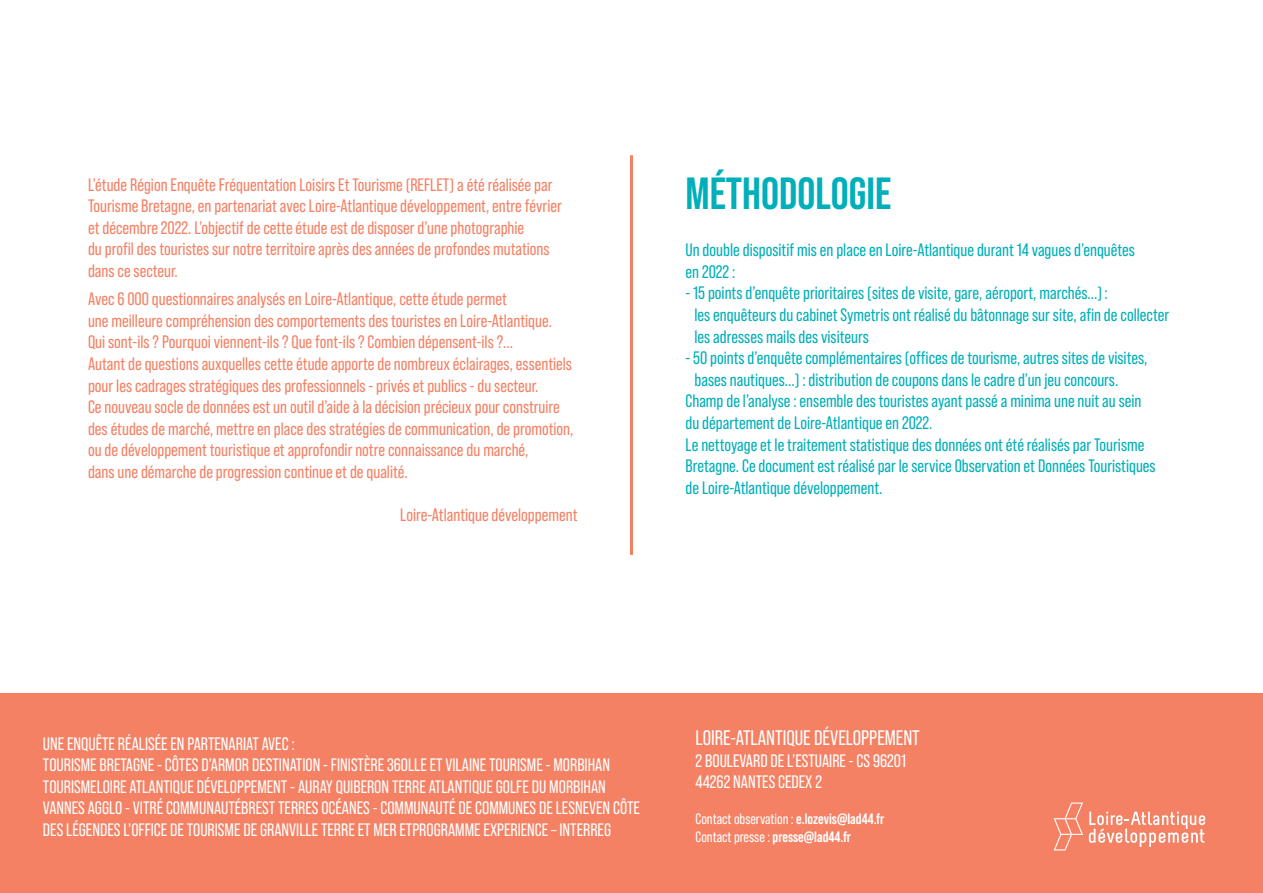
<style>
.page{position:relative;width:1263px;height:893px;background:#fff}
.page>*{position:absolute;margin:0;border:0;box-sizing:border-box;transform-origin:0 0}
.t1{font:700 45px "Bebas Neue Pro";color:#00afb9}
.t2{font:21px "Bebas Neue Pro";color:#fff}
.t3{font:18px/21.6px "Bebas Neue Pro";color:#f48164}
.t4{font:18px/21.6px "Bebas Neue Pro";color:#00afb9}
.t5{font:18px/21.6px "Bebas Neue Pro";color:#fff}
.t6{font:15px/18px "Bebas Neue Pro";color:#fff}
.s1{font-weight:700}
</style>
<div class="page">
<div style="left:0;top:693px;width:1263px;height:200px;background:#f48164"></div>
<svg style="left:1089px;top:812px;width:116px;height:35px"></svg>
<svg style="left:1053px;top:802px;width:30px;height:48px"></svg>
<hr style="left:630px;top:155px;width:3px;height:400px;background:#f48164">
<p class="t3" style="left:88px;top:173px;width:475px">L’étude Région Enquête Fréquentation Loisirs Et Tourisme (REFLET) a été réalisée par Tourisme Bretagne, en partenariat avec Loire-Atlantique développement, entre février et décembre 2022. L’objectif de cette étude est de disposer d’une photographie<br>du profil des touristes sur notre territoire après des années de profondes mutations dans ce secteur.</p>
<p class="t3" style="left:88px;top:288px;width:487px">Avec 6 000 questionnaires analysés en Loire-Atlantique, cette étude permet<br>une meilleure compréhension des comportements des touristes en Loire-Atlantique.<br>Qui sont-ils ? Pourquoi viennent-ils ? Que font-ils ? Combien dépensent-ils ?...<br>Autant de questions auxquelles cette étude apporte de nombreux éclairages, essentiels pour les cadrages stratégiques des professionnels - privés et publics - du secteur.<br>Ce nouveau socle de données est un outil d’aide à la décision précieux pour construire des études de marché, mettre en place des stratégies de communication, de promotion, ou de développement touristique et approfondir notre connaissance du marché,<br>dans une démarche de progression continue et de qualité.</p>
<p class="t3" style="left:400px;top:504px;width:179px">Loire-Atlantique développement</p>
<h1 class="t1" style="left:685px;top:168px;width:207px">MÉTHODOLOGIE</h1>
<p class="t4" style="left:685px;top:239px;width:451px">Un double dispositif mis en place en Loire-Atlantique durant 14 vagues d’enquêtes en 2022 :</p>
<p class="t4" style="left:694px;top:282px;width:476px;text-indent:-9px">- 15 points d’enquête prioritaires (sites de visite, gare, aéroport, marchés...):<br>les enquêteurs du cabinet Symetris ont réalisé du bâtonnage sur site, afin de collecter les adresses mails des visiteurs</p>
<p class="t4" style="left:685px;top:347px;width:463px">- 50 points d’enquête complémentaires (offices de tourisme, autres sites de visites,</p>
<p class="t4" style="left:694px;top:369px;width:425px">bases nautiques...) : distribution de coupons dans le cadre d’un jeu concours.</p>
<p class="t4" style="left:685px;top:390px;width:457px">Champ de l’analyse : ensemble des touristes ayant passé a minima une nuit au sein</p>
<p class="t4" style="left:685px;top:412px;width:248px">du département de Loire-Atlantique en 2022.</p>
<p class="t4" style="left:685px;top:434px;width:460px">Le nettoyage et le traitement statistique des données ont été réalisés par Tourisme</p>
<p class="t4" style="left:685px;top:455px;width:472px">Bretagne. Ce document est réalisé par le service Observation et Données Touristiques</p>
<p class="t4" style="left:685px;top:477px;width:198px">de Loire-Atlantique développement.</p>
<p class="t5" style="left:43px;top:732px;width:598px">UNE ENQUÊTE RÉALISÉE EN PARTENARIAT AVEC :<br>TOURISME BRETAGNE - CÔTES D’ARMOR DESTINATION - FINISTÈRE 360LLE ET VILAINE TOURISME - MORBIHAN TOURISMELOIRE ATLANTIQUE DÉVELOPPEMENT - AURAY QUIBERON TERRE ATLANTIQUE GOLFE DU MORBIHAN VANNES AGGLO - VITRÉ COMMUNAUTÉBREST TERRES OCÉANES - COMMUNAUTÉ DE COMMUNES DE LESNEVEN CÔTE DES LÉGENDES L’OFFICE DE TOURISME DE GRANVILLE TERRE ET MER ETPROGRAMME EXPERIENCE – INTERREG</p>
<p class="t2" style="left:696px;top:726px;width:226px">LOIRE-ATLANTIQUE DÉVELOPPEMENT</p>
<p class="t5" style="left:696px;top:750px;width:212px">2 BOULEVARD DE L’ESTUAIRE - CS 96201<br>44262 NANTES CEDEX 2</p>
<p class="t6" style="left:696px;top:810px;width:190px">Contact observation : <span class="s1">e.lozevis@lad44.fr<br></span>Contact presse : <span class="s1">presse@lad44.fr</span></p>
</div>
